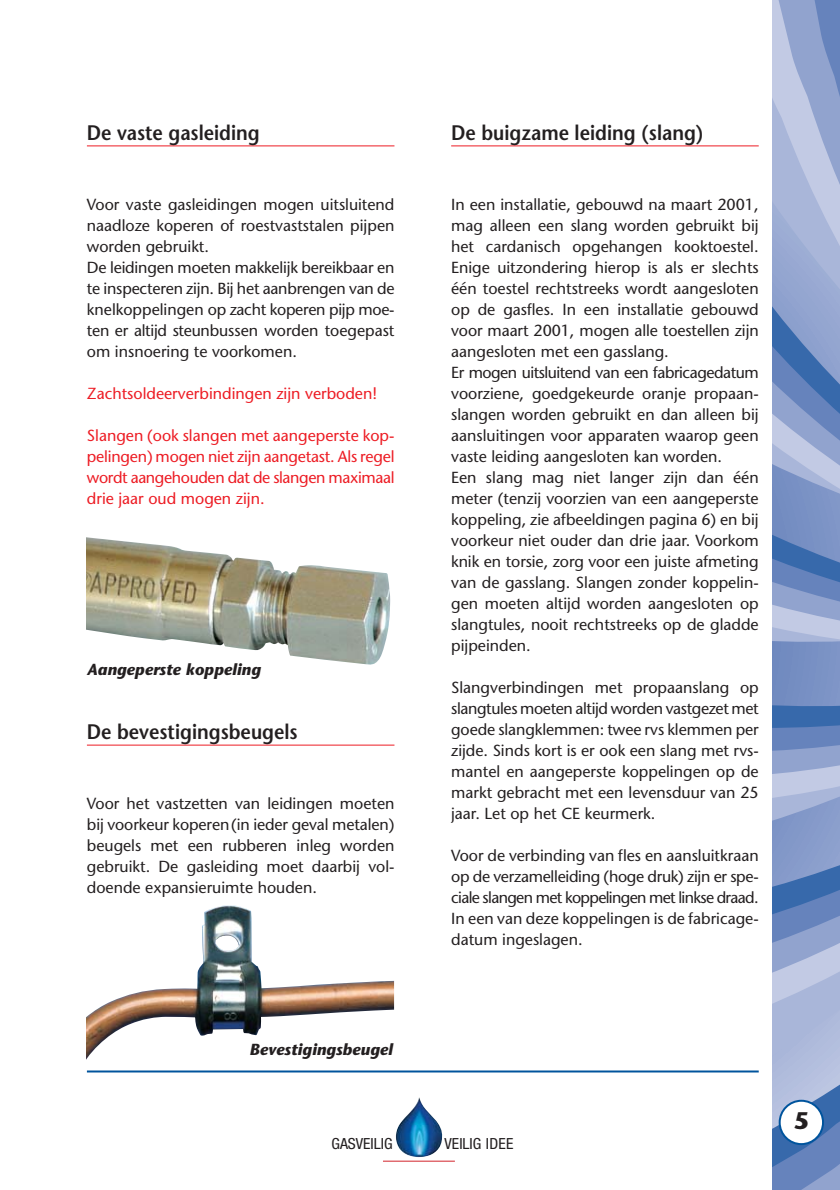
<style>
.page{position:relative;width:840px;height:1190px;background:#fff}
.page>*{position:absolute;margin:0;border:0;box-sizing:border-box;transform-origin:0 0}
.t1{font:700 24px "Stone Sans";color:#231f20}
.t2{font:600 21px "Stone Sans";color:#231f20;scale:.9 1}
.t3{font:16px/21px "Stone Sans";color:#231f20;text-align:justify}
.t4{font:16px/21px "Stone Sans";color:#ed1c24;text-align:justify}
.t5{font:italic 700 16px "Stone Sans";color:#231f20}
.t6{font:condensed 15.4px "Helvetica Neue";color:#231f20;scale:1.04 1}
</style>
<div class="page">
<hr style="left:383px;top:1161px;width:72px;height:1px;background:#d2232a">
<img style="left:396px;top:1097px;width:46px;height:60px">
<hr style="left:87px;top:1070px;width:672px;height:2px;background:#00549d">
<hr style="left:87px;top:145px;width:307px;height:1px;background:#ed1c24">
<hr style="left:451px;top:145px;width:308px;height:1px;background:#ed1c24">
<img style="left:87px;top:537px;width:303px;height:128px">
<svg style="left:773px;top:0;width:67px;height:1190px;background:#8ca1cd"></svg>
<img style="left:87px;top:905px;width:307px;height:153px">
<hr style="left:87px;top:745px;width:307px;height:1px;background:#ed1c24">
<h2 class="t2" style="left:87px;top:125px;width:194px">De vaste gasleiding</h2>
<h2 class="t2" style="left:451px;top:125px;width:282px">De buigzame leiding (slang)</h2>
<p class="t3" style="left:87px;top:196px;width:309px;text-align:left">Voor vaste gasleidingen mogen uitsluitend naadloze koperen of roestvaststalen pijpen worden gebruikt.<br>De leidingen moeten makkelijk bereikbaar en te inspecteren zijn. Bij het aanbrengen van de knelkoppelingen op zacht koperen pijp moe&shy;ten er altijd steunbussen worden toegepast om insnoering te voorkomen.</p>
<p class="t4" style="left:87px;top:385px;width:292px">Zachtsoldeerverbindingen zijn verboden!</p>
<p class="t4" style="left:87px;top:427px;width:309px">Slangen (ook slangen met aangeperste kop&shy;pelingen) mogen niet zijn aangetast. Als regel wordt aangehouden dat de slangen maximaal drie jaar oud mogen zijn.</p>
<p class="t5" style="left:87px;top:663px;width:175px">Aangeperste koppeling</p>
<h2 class="t2" style="left:87px;top:724px;width:236px">De bevestigingsbeugels</h2>
<p class="t3" style="left:87px;top:795px;width:309px">Voor het vastzetten van leidingen moeten bij voorkeur koperen(in ieder geval metalen) beugels met een rubberen inleg worden gebruikt. De gasleiding moet daarbij vol&shy;doende expansieruimte houden.</p>
<p class="t3" style="left:451px;top:196px;width:309px;text-align:left">In een installatie, gebouwd na maart 2001, mag alleen een slang worden gebruikt bij het cardanisch opgehangen kooktoestel.<br>Enige uitzondering hierop is als er slechts één toestel rechtstreeks wordt aangesloten op de gasfles. In een installatie gebouwd voor maart 2001, mogen alle toestellen zijn aangesloten met een gasslang.<br>Er mogen uitsluitend van een fabricagedatum voorziene, goedgekeurde oranje propaan&shy;slangen worden gebruikt en dan alleen bij aansluitingen voor apparaten waarop geen vaste leiding aangesloten kan worden.<br>Een slang mag niet langer zijn dan één meter (tenzij voorzien van een aangeperste koppeling, zie afbeeldingen pagina 6) en bij voorkeur niet ouder dan drie jaar. Voorkom knik en torsie, zorg voor een juiste afmeting van de gasslang. Slangen zonder koppelin&shy;gen moeten altijd worden aangesloten op slangtules, nooit rechtstreeks op de gladde pijpeinden.</p>
<p class="t3" style="left:451px;top:679px;width:309px">Slangverbindingen met propaanslang op slangtules moeten altijd worden vastgezet met goede slangklemmen: twee rvs klemmen per zijde. Sinds kort is er ook een slang met rvs&shy;mantel en aangeperste koppelingen op de markt gebracht met een levensduur van 25 jaar. Let op het CE keurmerk.</p>
<p class="t3" style="left:451px;top:847px;width:309px">Voor de verbinding van fles en aansluitkraan op de verzamelleiding (hoge druk) zijn er spe&shy;ciale slangen met koppelingen met linkse draad.<br>In een van deze koppelingen is de fabricage&shy;datum ingeslagen.</p>
<p class="t5" style="left:250px;top:1043px;width:145px">Bevestigingsbeugel</p>
<p class="t6" style="left:332px;top:1138px;width:60px">GASVEILIG</p>
<p class="t6" style="left:445px;top:1138px;width:68px">VEILIG IDEE</p>
<h1 class="t1" style="left:794px;top:1111px;width:17px">5</h1>
</div>
